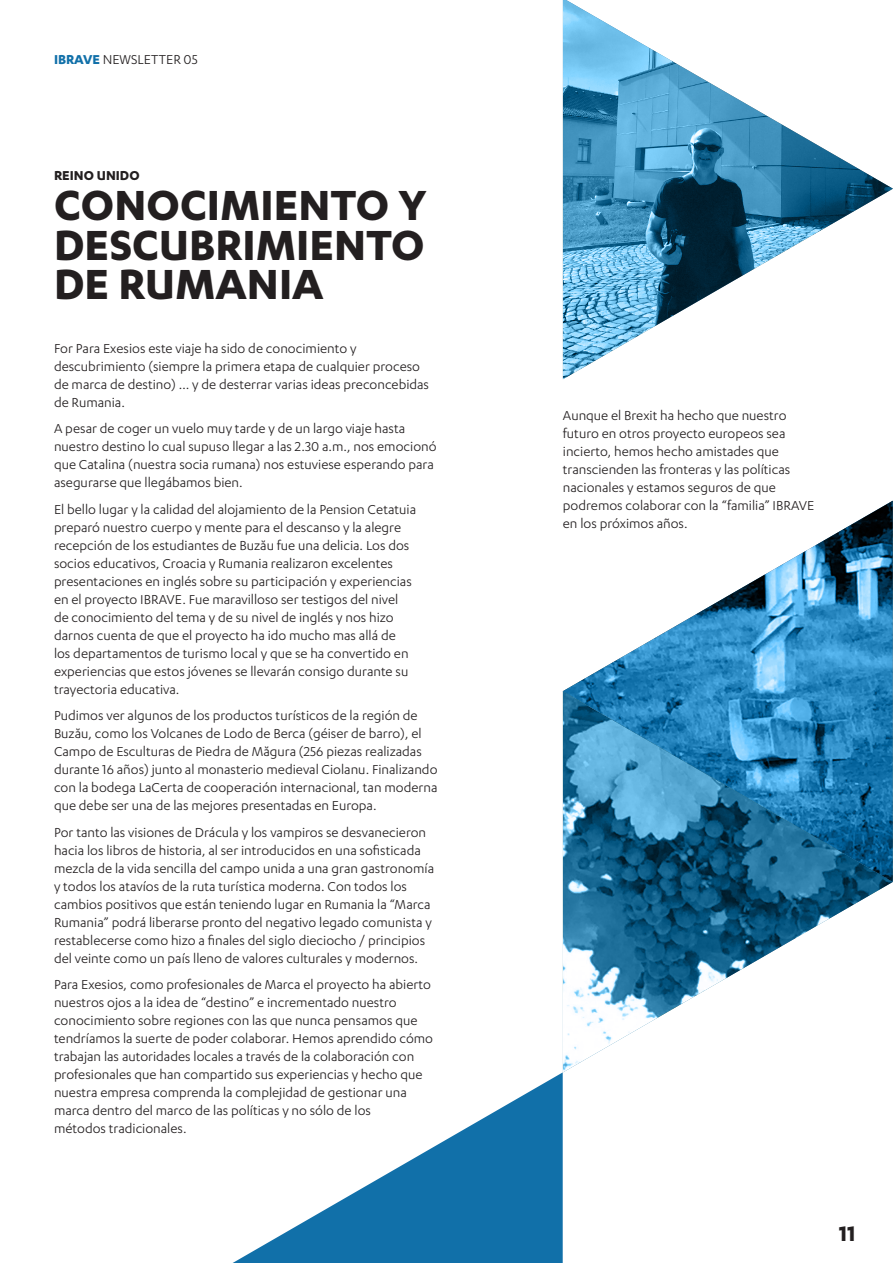
<style>
.page{position:relative;width:893px;height:1263px;background:#fff}
.page>*{position:absolute;margin:0;border:0;box-sizing:border-box;transform-origin:0 0}
.t1{font:700 48.9px/39.8px "Karbon";color:#231f20;text-align:justify}
.t2{font:700 24.45px "Karbon";color:#231f20}
.t3{font:15px/18px "Karbon";color:#231f20}
.t4{font:700 15px "Karbon";color:#231f20}
.s1{font-weight:700;color:#1170a9}
</style>
<div class="page">
<img style="left:563px;top:882px;width:330px;height:190px">
<img style="left:563px;top:501px;width:330px;height:381px">
<svg style="left:233px;top:1072px;width:330px;height:191px"></svg>
<img style="left:563px;top:0;width:330px;height:379px">
<p class="t3" style="left:54px;top:50px;width:145px"><span class="s1">IBRAVE</span> NEWSLETTER 05</p>
<p class="t4" style="left:54px;top:167px;width:87px">REINO UNIDO</p>
<h1 class="t1" style="left:54px;top:183px;width:374px">CONOCIMIENTO Y DESCUBRIMIENTO DE RUMANIA</h1>
<p class="t3" style="left:54px;top:339px;width:377px">For Para Exesios este viaje ha sido de conocimiento y descubrimiento (siempre la primera etapa de cualquier proceso de marca de destino) … y de desterrar varias ideas preconcebidas de Rumania.</p>
<p class="t3" style="left:54px;top:419px;width:384px">A pesar de coger un vuelo muy tarde y de un largo viaje hasta nuestro destino lo cual supuso llegar a las 2.30 a.m., nos emocionó que Catalina (nuestra socia rumana) nos estuviese esperando para asegurarse que llegábamos bien.</p>
<p class="t3" style="left:54px;top:500px;width:364px">El bello lugar y la calidad del alojamiento de la Pension Cetatuia preparó nuestro cuerpo y mente para el descanso y la alegre recepción de los estudiantes de Buzău fue una delicia. Los dos socios educativos, Croacia y Rumania realizaron excelentes presentaciones en inglés sobre su participación y experiencias en el proyecto IBRAVE. Fue maravilloso ser testigos del nivel de conocimiento del tema y de su nivel de inglés y nos hizo darnos cuenta de que el proyecto ha ido mucho mas allá de<br>los departamentos de turismo local y que se ha convertido en experiencias que estos jóvenes se llevarán consigo durante su trayectoria educativa.</p>
<p class="t3" style="left:54px;top:706px;width:385px">Pudimos ver algunos de los productos turísticos de la región de Buzău, como los Volcanes de Lodo de Berca (géiser de barro), el Campo de Esculturas de Piedra de Măgura (256 piezas realizadas durante 16 años) junto al monasterio medieval Ciolanu. Finalizando con la bodega LaCerta de cooperación internacional, tan moderna que debe ser una de las mejores presentadas en Europa.</p>
<p class="t3" style="left:54px;top:823px;width:382px">Por tanto las visiones de Drácula y los vampiros se desvanecieron hacia los libros de historia, al ser introducidos en una sofisticada mezcla de la vida sencilla del campo unida a una gran gastronomía y todos los atavíos de la ruta turística moderna. Con todos los cambios positivos que están teniendo lugar en Rumania la “Marca Rumania” podrá liberarse pronto del negativo legado comunista y restablecerse como hizo a finales del siglo dieciocho / principios del veinte como un país lleno de valores culturales y modernos.</p>
<p class="t3" style="left:54px;top:975px;width:381px">Para Exesios, como profesionales de Marca el proyecto ha abierto nuestros ojos a la idea de “destino” e incrementado nuestro conocimiento sobre regiones con las que nunca pensamos que tendríamos la suerte de poder colaborar. Hemos aprendido cómo trabajan las autoridades locales a través de la colaboración con profesionales que han compartido sus experiencias y hecho que nuestra empresa comprenda la complejidad de gestionar una marca dentro del marco de las políticas y no sólo de los<br>métodos tradicionales.</p>
<p class="t3" style="left:563px;top:406px;width:253px">Aunque el Brexit ha hecho que nuestro futuro en otros proyecto europeos sea incierto, hemos hecho amistades que transcienden las fronteras y las políticas nacionales y estamos seguros de que podremos colaborar con la “familia” IBRAVE en los próximos años.</p>
<h2 class="t2" style="left:839px;top:1220px;width:18px">11</h2>
</div>
